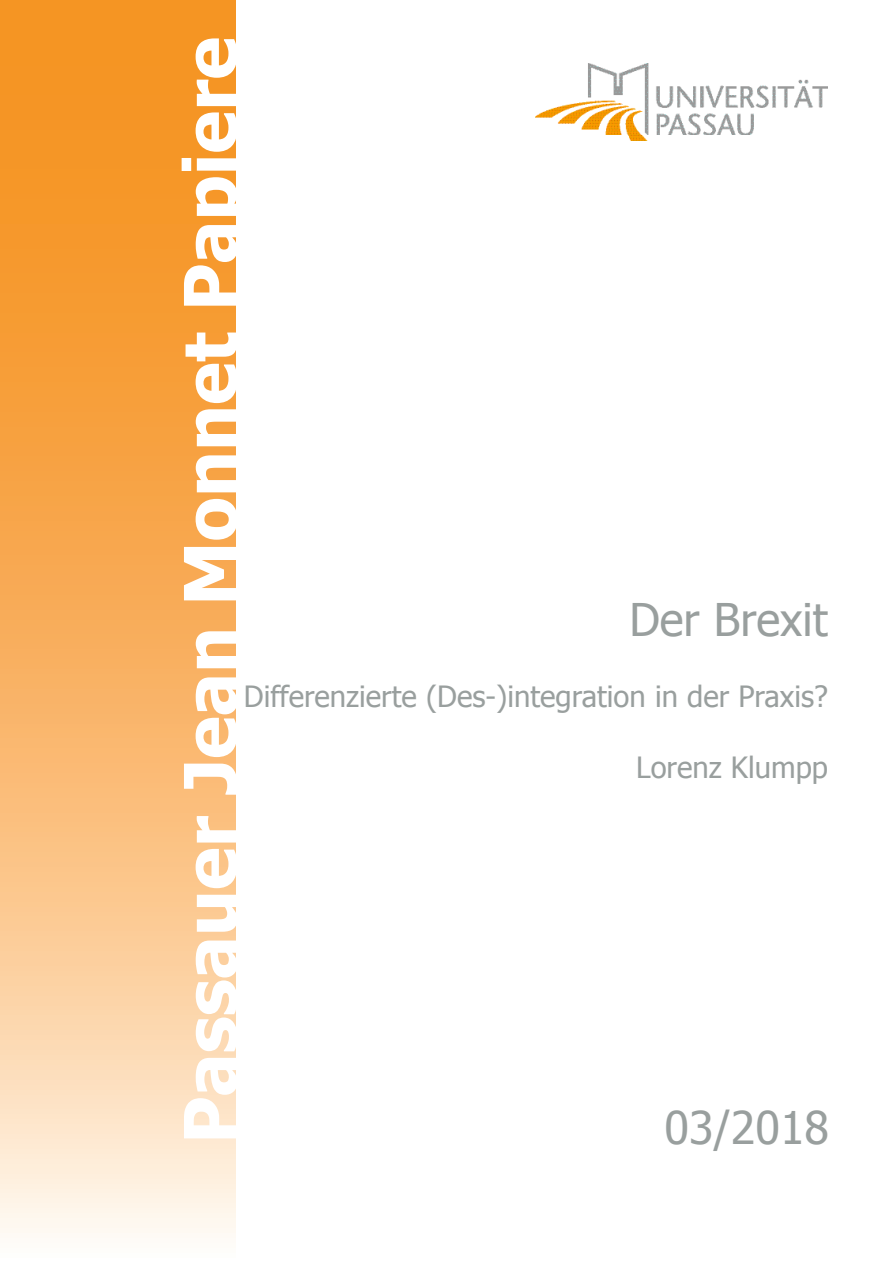
<style>
.page{position:relative;width:893px;height:1263px;background:#fff}
.page>*{position:absolute;margin:0;border:0;box-sizing:border-box;transform-origin:0 0}
.t1{font:700 72px "Tahoma";color:#fff}
.t2{font:45px "Tahoma";color:#999f9e}
.t3{font:29.25px "Tahoma";color:#999f9e}
</style>
<div class="page">
<svg style="left:1px;top:1px;width:234px;height:1232px;background:#f8b568"></svg>
<img style="left:536px;top:64px;width:292px;height:77px">
<p class="t1" style="left:160px;top:1144px;width:1108px;rotate:-90deg">Passauer Jean Monnet Papiere</p>
<p class="t2" style="left:629px;top:590px;width:200px">Der Brexit</p>
<p class="t3" style="left:244px;top:677px;width:585px">Differenzierte (Des-)integration in der Praxis?</p>
<p class="t3" style="left:636px;top:748px;width:193px">Lorenz Klumpp</p>
<p class="t2" style="left:665px;top:1097px;width:166px">03/2018</p>
</div>
